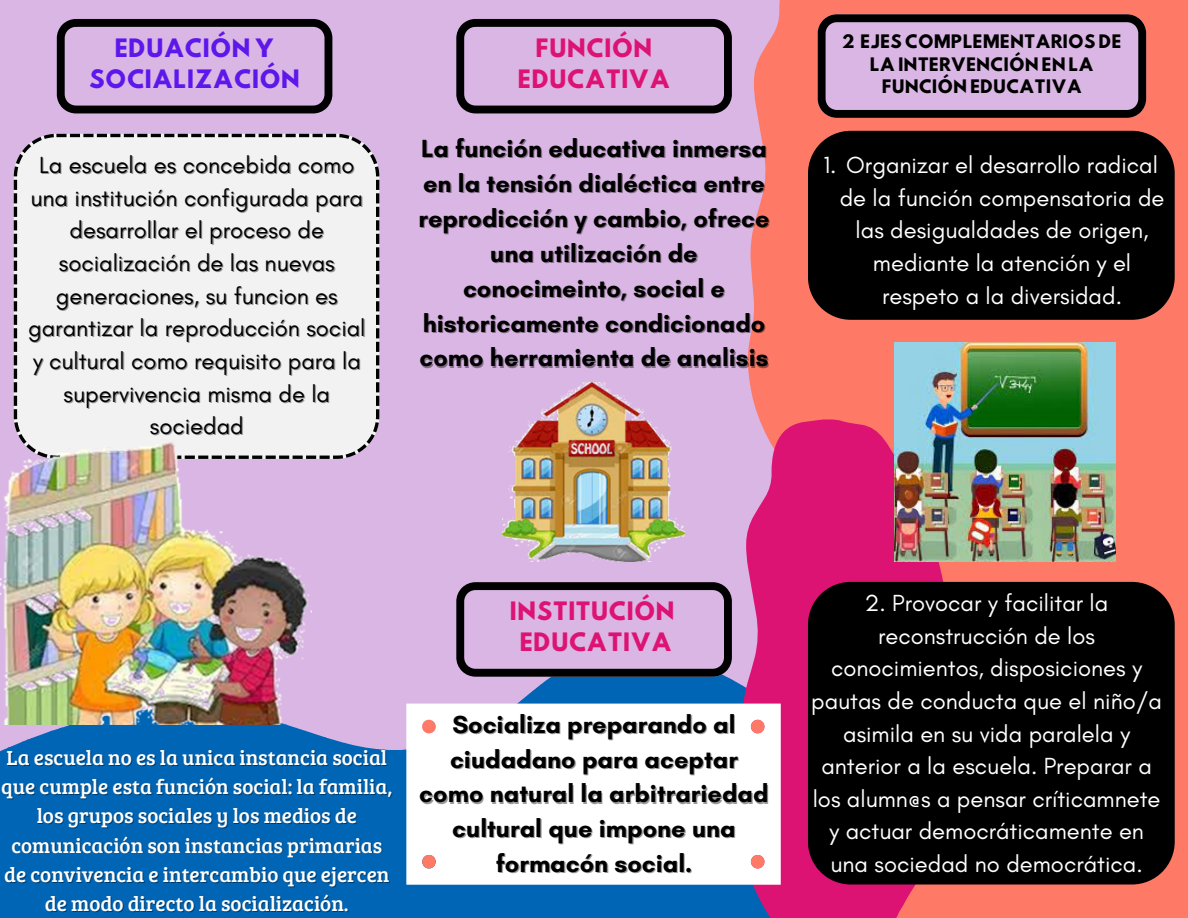
<style>
.page{position:relative;width:1188px;height:918px;background:#dab6e4}
.page>*{position:absolute;margin:0;border:0;box-sizing:border-box;transform-origin:0 0}
.t1{font:700 25.2px/34.8px "Glacial Indifference";color:#000;text-align:center}
.t2{font:23.7px/32.7px "Glacial Indifference";color:#fff;text-align:center}
.t3{font:23.7px/32.7px "Glacial Indifference";color:#000;text-align:center}
.t4{font:22.5px/30.3px "Hussar Bd";color:#dd1374;text-align:center}
.t5{font:22.5px/30.3px "Hussar Bd";color:#5e17eb;text-align:center}
.t6{font:21px/29.2px "Bree Serif";color:#fff;text-align:center}
.t7{font:16.5px/22.5px "Hussar Bd";color:#000;text-align:center}
.s1{color:rgb(0 0 0/.4)}
</style>
<div class="page">
<svg style="left:0;top:677px;width:740px;height:241px;background:#176db9"></svg>
<div style="left:792px;top:0;width:396px;height:918px;background:#fe7a66"></div>
<svg style="left:748px;top:0;width:209px;height:419px"></svg>
<svg style="left:740px;top:419px;width:209px;height:499px;fill:#dd1374"></svg>
<svg style="left:57px;top:19px;width:275px;height:94px"></svg>
<div style="left:14px;top:134px;width:365px;height:325px;background:#f2f2f2"></div>
<img style="left:0;top:440px;width:312px;height:284px">
<svg style="left:456px;top:19px;width:276px;height:94px"></svg>
<svg style="left:818px;top:14px;width:328px;height:104px;background:#b294b9"></svg>
<div style="left:808px;top:131px;width:367px;height:189px;background:#000"></div>
<div style="left:808px;top:582px;width:367px;height:303px;background:#000"></div>
<img style="left:894px;top:342px;width:222px;height:219px">
<svg style="left:456px;top:582px;width:276px;height:95px"></svg>
<div style="left:406px;top:704px;width:375px;height:181px;background:#fff"></div>
<div style="left:422px;top:720px;width:14px;height:13px;background:#fe7a66;border-radius:50%"></div>
<div style="left:751px;top:720px;width:13px;height:13px;background:#fe7a66;border-radius:50%"></div>
<div style="left:751px;top:855px;width:13px;height:13px;background:#fe7a66;border-radius:50%"></div>
<div style="left:422px;top:855px;width:14px;height:13px;background:#fe7a66;border-radius:50%"></div>
<img style="left:502px;top:382px;width:183px;height:179px">
<p class="t5" style="left:89px;top:36px;width:213px">EDUACIÓN Y<br>SOCIALIZACIÓN</p>
<p class="t4" style="left:518px;top:36px;width:154px">FUNCIÓN<br>EDUCATIVA</p>
<p class="t7" style="left:842px;top:32px;width:281px">2 EJES COMPLEMENTARIOS DE<br>LA INTERVENCIÓN EN LA<br>FUNCIÓN EDUCATIVA</p>
<p class="t3" style="left:28px;top:149px;width:339px">La escuela es concebida como una institución configurada para desarrollar el proceso de socialización de las nuevas generaciones, su funcion es garantizar la reproducción social y cultural como requisito para la supervivencia misma de la sociedad</p>
<p class="t1" style="left:418px;top:131px;width:353px">La función educativa inmersa en la tensión dialéctica entre reprodicción y cambio, ofrece una utilización de conocimeinto, social e historicamente condicionado como herramienta de analisis</p>
<p class="t2" style="left:824px;top:149px;width:335px"><span class="s1">1.</span> Organizar el desarrollo radical</p>
<p class="t2" style="left:840px;top:181px;width:326px">de la función compensatoria de</p>
<p class="t2" style="left:856px;top:214px;width:295px">las desigualdades de origen,</p>
<p class="t2" style="left:873px;top:246px;width:260px">mediante la atención y el</p>
<p class="t2" style="left:882px;top:279px;width:241px">respeto a la diversidad.</p>
<p class="t6" style="left:1px;top:742px;width:393px">La escuela no es la unica instancia social que cumple esta función social: la familia, los grupos sociales y los medios de comunicación son instancias primarias de convivencia e intercambio que ejercen de modo directo la socialización.</p>
<p class="t4" style="left:510px;top:599px;width:167px">INSTITUCIÓN<br>EDUCATIVA</p>
<p class="t1" style="left:419px;top:706px;width:351px">Socializa preparando al ciudadano para aceptar como natural la arbitrariedad cultural que impone una formacón social.</p>
<p class="t2" style="left:811px;top:586px;width:352px">2. Provocar y facilitar la reconstrucción de los conocimientos, disposiciones y pautas de conducta que el niño/a asimila en su vida paralela y anterior a la escuela. Preparar a los alumn@s a pensar críticamnete y actuar democráticamente en una sociedad no democrática.</p>
</div>
